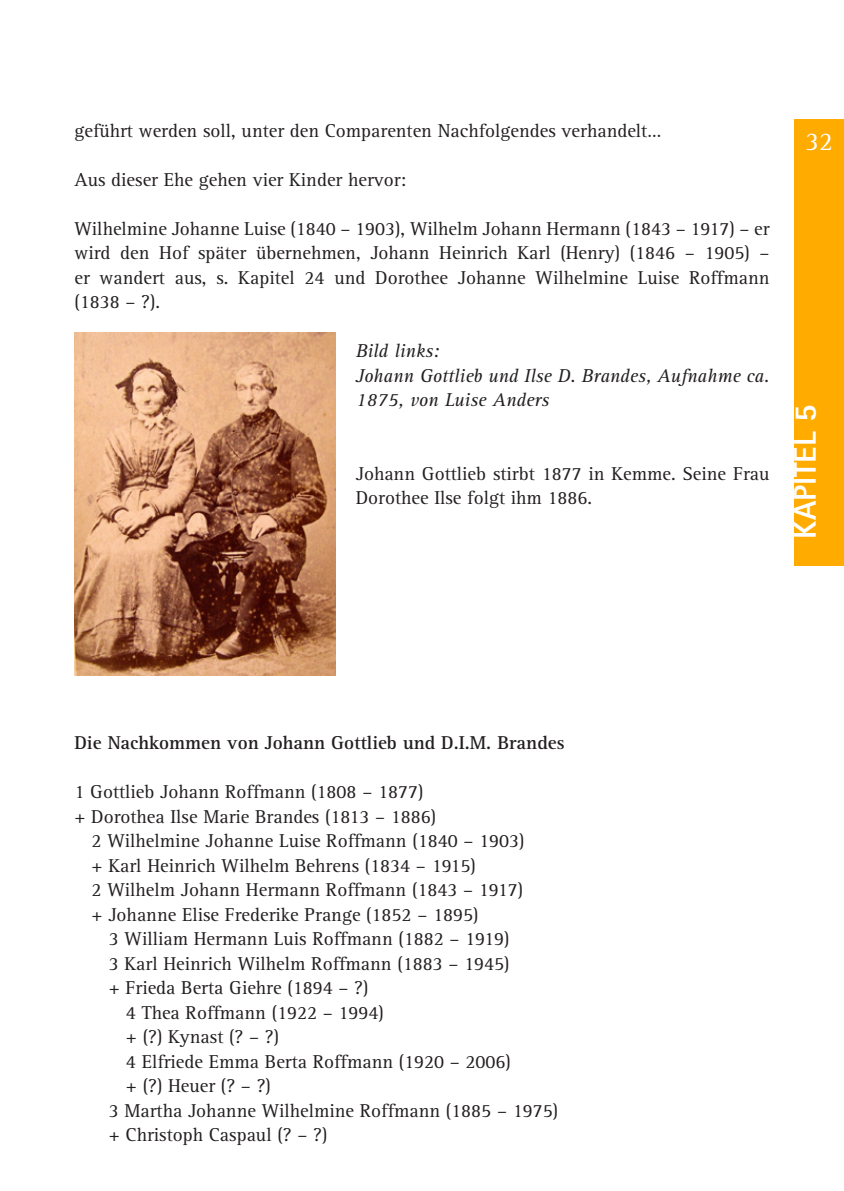
<style>
.page{position:relative;width:844px;height:1191px;background:#fff}
.page>*{position:absolute;margin:0;border:0;box-sizing:border-box;transform-origin:0 0}
.Kapitel{font:800 31.5px "Rotis Sans Serif Std";color:#fff}
.t1{font:26.25px "Rotis Serif Std";color:#fff}
.Fließtext{font:19.25px/24.5px "Rotis Serif Std";color:#231f20;text-align:justify}
.Fließtext-2{font:italic 19.25px/24.5px "Rotis Serif Std";color:#231f20}
.Fließtext-3{font:700 19.25px "Rotis Serif Std";color:#231f20}
</style>
<div class="page">
<div style="left:794px;top:119px;width:49px;height:446px;background:#ffab00"></div>
<img style="left:74px;top:333px;width:262px;height:343px">
<p class="Fließtext" style="left:74px;top:118px;width:588px">geführt werden soll, unter den Comparenten Nachfolgendes verhandelt…</p>
<p class="Fließtext" style="left:74px;top:167px;width:333px">Aus dieser Ehe gehen vier Kinder hervor:</p>
<p class="Fließtext" style="left:74px;top:216px;width:696px">Wilhelmine Johanne Luise (1840 – 1903), Wilhelm Johann Hermann (1843 – 1917) – er wird den Hof später übernehmen, Johann Heinrich Karl (Henry) (1846 – 1905) – er wandert aus, s. Kapitel 24 und Dorothee Johanne Wilhelmine Luise Roffmann (1838 – ?).</p>
<p class="Fließtext-2" style="left:356px;top:339px;width:85px">Bild links:</p>
<p class="Fließtext-2" style="left:356px;top:364px;width:415px">Johann Gottlieb und Ilse D. Brandes, Aufnahme ca.<br>1875, von Luise Anders</p>
<p class="Fließtext" style="left:356px;top:461px;width:415px">Johann Gottlieb stirbt 1877 in Kemme. Seine Frau<br>Dorothee Ilse folgt ihm 1886.</p>
<h2 class="t1" style="left:805px;top:126px;width:29px">32</h2>
<p class="Kapitel" style="left:785px;top:538px;width:135px;rotate:-90deg">KAPITEL 5</p>
<p class="Fließtext-3" style="left:74px;top:731px;width:491px">Die Nachkommen von Johann Gottlieb und D.I.M. Brandes</p>
<p class="Fließtext" style="left:74px;top:780px;width:350px">1 Gottlieb Johann Roffmann (1808 – 1877)</p>
<p class="Fließtext" style="left:74px;top:804px;width:363px">+ Dorothea Ilse Marie Brandes (1813 – 1886)</p>
<p class="Fließtext" style="left:92px;top:829px;width:434px">2 Wilhelmine Johanne Luise Roffmann (1840 – 1903)</p>
<p class="Fließtext" style="left:92px;top:853px;width:385px">+ Karl Heinrich Wilhelm Behrens (1834 – 1915)</p>
<p class="Fließtext" style="left:92px;top:878px;width:433px">2 Wilhelm Johann Hermann Roffmann (1843 – 1917)</p>
<p class="Fließtext" style="left:92px;top:902px;width:388px">+ Johanne Elise Frederike Prange (1852 – 1895)</p>
<p class="Fließtext" style="left:109px;top:927px;width:402px">3 William Hermann Luis Roffmann (1882 – 1919)</p>
<p class="Fließtext" style="left:109px;top:951px;width:402px">3 Karl Heinrich Wilhelm Roffmann (1883 – 1945)</p>
<p class="Fließtext" style="left:109px;top:976px;width:261px">+ Frieda Berta Giehre (1894 – ?)</p>
<p class="Fließtext" style="left:126px;top:1000px;width:259px">4 Thea Roffmann (1922 – 1994)</p>
<p class="Fließtext" style="left:126px;top:1025px;width:155px">+ (?) Kynast (? – ?)</p>
<p class="Fließtext" style="left:126px;top:1049px;width:386px">4 Elfriede Emma Berta Roffmann (1920 – 2006)</p>
<p class="Fließtext" style="left:126px;top:1074px;width:146px">+ (?) Heuer (? – ?)</p>
<p class="Fließtext" style="left:109px;top:1098px;width:450px">3 Martha Johanne Wilhelmine Roffmann (1885 – 1975)</p>
<p class="Fließtext" style="left:109px;top:1123px;width:220px">+ Christoph Caspaul (? – ?)</p>
</div>
